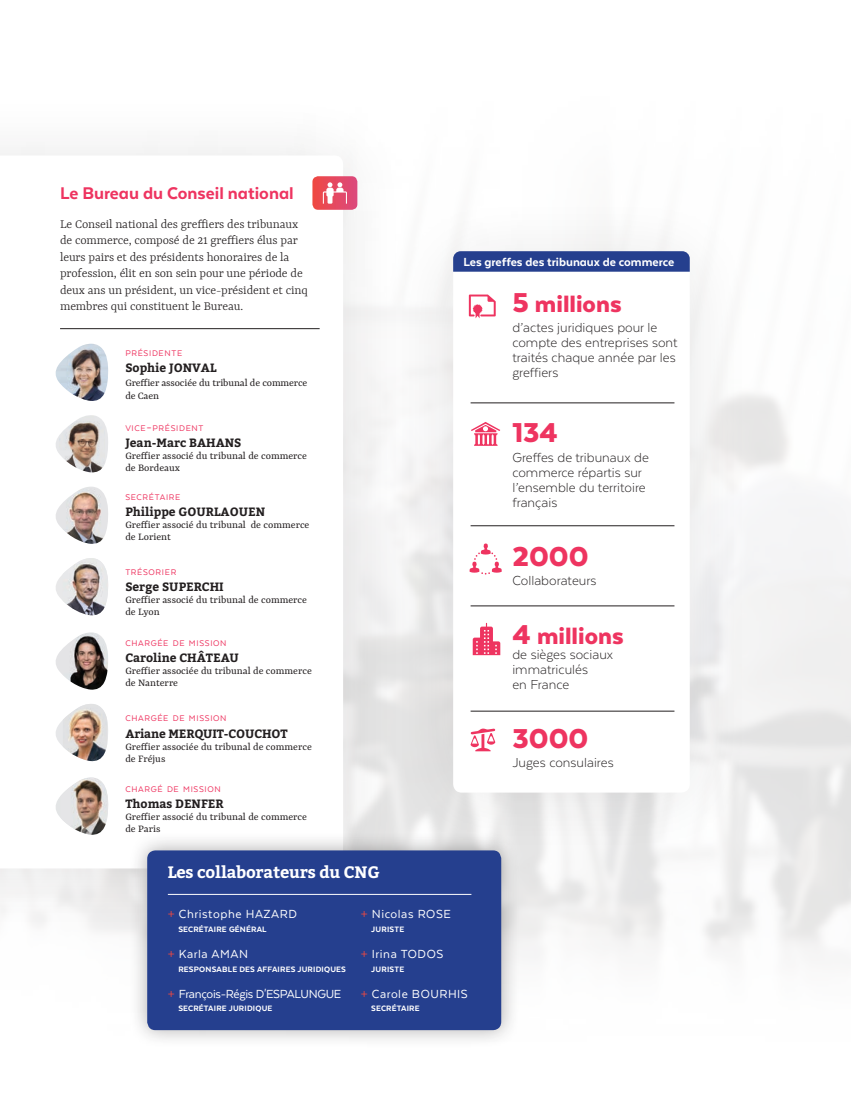
<style>
.page{position:relative;width:851px;height:1106px;background:#fff}
.page>*{position:absolute;margin:0;border:0;box-sizing:border-box;transform-origin:0 0}
.t1{font:900 31.5px "Texta";color:#ee3460}
.t2{font:900 27px "Texta";color:#ee3460}
.t3{font:800 19.5px "Texta Alt";color:#ee3460}
.t4{font:700 16.5px "Bitter";letter-spacing:-.01em;color:#fff}
.t5{font:300 15px/15px "Texta";color:#231f20}
.t6{font:300 13.5px/16.5px "Yrsa";letter-spacing:-.01em;color:#231f20}
.t7{font:13.5px "Texta";letter-spacing:.04em;color:#fff}
.t8{font:800 13.5px "Texta Alt";color:#fff}
.t9{font:13.5px "Texta";letter-spacing:-.02em;color:#fff}
.t10{font:700 12px "Bitter";color:#231f20}
.t11{font:11.25px/12px "Yrsa";color:#231f20}
.t12{font:9.45px "Texta";letter-spacing:.07em;color:#ee3460}
.t13{font:800 9px "Texta";letter-spacing:.02em;color:#fff}
.s1{font-size:13.5px}
.s2{font-size:31.5px}
.s3{color:#ef483f}
</style>
<div class="page">
<div style="left:0;top:89px;width:410px;height:846px;background:#231f20;opacity:.11"></div>
<svg style="left:0;top:155px;width:343px;height:713px"></svg>
<hr style="left:60px;top:328px;width:259px;height:1px;background:#231f20">
<svg style="left:312px;top:176px;width:45px;height:34px;background:#e9677a"></svg>
<img style="left:55px;top:344px;width:53px;height:57px">
<svg style="left:55px;top:414px;width:53px;height:59px"></svg>
<img style="left:60px;top:415px;width:44px;height:58px">
<img style="left:55px;top:486px;width:53px;height:58px">
<svg style="left:55px;top:556px;width:53px;height:59px"></svg>
<img style="left:63px;top:558px;width:45px;height:57px">
<img style="left:55px;top:632px;width:53px;height:58px">
<svg style="left:55px;top:702px;width:53px;height:59px"></svg>
<img style="left:63px;top:704px;width:44px;height:57px">
<svg style="left:55px;top:776px;width:53px;height:59px"></svg>
<img style="left:60px;top:777px;width:48px;height:58px">
<div style="left:129px;top:831px;width:390px;height:218px;background:#231f20;opacity:.36"></div>
<div style="left:147px;top:850px;width:354px;height:180px;background:#253f8e;border-radius:8px"></div>
<hr style="left:168px;top:894px;width:303px;height:1px;background:#fff">
<div style="left:386px;top:192px;width:370px;height:667px;background:#231f20;opacity:.11"></div>
<div style="left:453px;top:258px;width:236px;height:534px;background:#fff;border-radius:9px"></div>
<svg style="left:471px;top:422px;width:29px;height:24px"></svg>
<svg style="left:472px;top:623px;width:28px;height:32px"></svg>
<svg style="left:470px;top:728px;width:25px;height:23px"></svg>
<svg style="left:469px;top:543px;width:32px;height:31px"></svg>
<svg style="left:453px;top:251px;width:236px;height:21px;background:#2b4491"></svg>
<svg style="left:469px;top:294px;width:26px;height:24px"></svg>
<hr style="left:470px;top:402px;width:204px;height:1px;background:#231f20">
<hr style="left:470px;top:525px;width:204px;height:1px;background:#231f20">
<hr style="left:470px;top:605px;width:204px;height:1px;background:#231f20">
<hr style="left:470px;top:711px;width:204px;height:1px;background:#231f20">
<h3 class="t3" style="left:60px;top:183px;width:235px">Le Bureau du Conseil national</h3>
<p class="t6" style="left:60px;top:215px;width:249px">Le Conseil national des greffiers des tribunaux de commerce, composé de 21 greffiers élus par leurs pairs et des présidents honoraires de la profession, élit en son sein pour une période de deux ans un président, un vice-président et cinq membres qui constituent le Bureau.</p>
<p class="t12" style="left:125px;top:348px;width:58px">PRÉSIDENTE</p>
<p class="t10" style="left:125px;top:361px;width:93px">Sophie JONVAL</p>
<p class="t11" style="left:125px;top:376px;width:183px;line-height:13.5px">Greffier associée du tribunal de commerce de Caen</p>
<p class="t12" style="left:125px;top:423px;width:80px">VICE<span class="s1">-</span>PRÉSIDENT</p>
<p class="t10" style="left:125px;top:435px;width:118px">Jean-Marc BAHANS</p>
<p class="t11" style="left:125px;top:449px;width:183px">Greffier associé du tribunal de commerce de Bordeaux</p>
<p class="t12" style="left:125px;top:492px;width:56px">SECRÉTAIRE</p>
<p class="t10" style="left:125px;top:505px;width:141px">Philippe GOURLAOUEN</p>
<p class="t11" style="left:125px;top:519px;width:185px">Greffier associé du tribunal de commerce de Lorient</p>
<p class="t12" style="left:125px;top:567px;width:52px">TRÉSORIER</p>
<p class="t10" style="left:125px;top:579px;width:100px">Serge SUPERCHI</p>
<p class="t11" style="left:125px;top:593px;width:183px">Greffier associé du tribunal de commerce de Lyon</p>
<p class="t12" style="left:125px;top:638px;width:103px">CHARGÉE DE MISSION</p>
<p class="t10" style="left:125px;top:650px;width:115px">Caroline CHÂTEAU</p>
<p class="t11" style="left:125px;top:664px;width:188px">Greffier associée du tribunal de commerce de Nanterre</p>
<p class="t12" style="left:125px;top:713px;width:103px">CHARGÉE DE MISSION</p>
<p class="t10" style="left:125px;top:726px;width:164px">Ariane MERQUIT-COUCHOT</p>
<p class="t11" style="left:125px;top:740px;width:188px">Greffier associée du tribunal de commerce de Fréjus</p>
<p class="t12" style="left:125px;top:784px;width:97px">CHARGÉ DE MISSION</p>
<p class="t10" style="left:125px;top:796px;width:100px">Thomas DENFER</p>
<p class="t11" style="left:125px;top:810px;width:183px">Greffier associé du tribunal de commerce de Paris</p>
<h3 class="t4" style="left:168px;top:862px;width:213px">Les collaborateurs du CNG</h3>
<p class="t8" style="left:463px;top:255px;width:212px">Les greffes des tribunaux de commerce</p>
<h2 class="t2" style="left:512px;top:290px;width:111px"><span class="s2">5</span> millions</h2>
<h3 class="t5" style="left:512px;top:319px;width:167px">d’actes juridiques pour le compte des entreprises sont traités chaque année par les greffiers</h3>
<h1 class="t1" style="left:512px;top:416px;width:47px">134</h1>
<h3 class="t5" style="left:512px;top:449px;width:138px">Greffes de tribunaux de commerce répartis sur l’ensemble du territoire français</h3>
<h1 class="t1" style="left:512px;top:540px;width:78px">2000</h1>
<h3 class="t5" style="left:512px;top:573px;width:86px">Collaborateurs</h3>
<h2 class="t2" style="left:512px;top:622px;width:113px"><span class="s2">4</span> millions</h2>
<h3 class="t5" style="left:512px;top:647px;width:102px">de sièges sociaux immatriculés<br>en France</h3>
<h1 class="t1" style="left:512px;top:722px;width:77px">3000</h1>
<h3 class="t5" style="left:512px;top:755px;width:103px">Juges consulaires</h3>
<p class="t7" style="left:168px;top:907px;width:130px"><span class="s3">+</span> Christophe HAZARD</p>
<p class="t13" style="left:178px;top:924px;width:90px">SECRÉTAIRE GÉNÉRAL</p>
<p class="t7" style="left:168px;top:947px;width:82px"><span class="s3">+</span> Karla AMAN</p>
<p class="t13" style="left:178px;top:964px;width:169px">RESPONSABLE DES AFFAIRES JURIDIQUES</p>
<p class="t9" style="left:168px;top:986px;width:175px"><span class="s3">+</span> François-Régis D'ESPALUNGUE</p>
<p class="t13" style="left:178px;top:1004px;width:96px">SECRÉTAIRE JURIDIQUE</p>
<p class="t7" style="left:361px;top:907px;width:91px"><span class="s3">+</span> Nicolas ROSE</p>
<p class="t13" style="left:371px;top:924px;width:34px">JURISTE</p>
<p class="t7" style="left:361px;top:947px;width:84px"><span class="s3">+</span> Irina TODOS</p>
<p class="t13" style="left:371px;top:964px;width:34px">JURISTE</p>
<p class="t7" style="left:361px;top:986px;width:108px"><span class="s3">+</span> Carole BOURHIS</p>
<p class="t13" style="left:371px;top:1004px;width:50px">SECRÉTAIRE</p>
</div>
